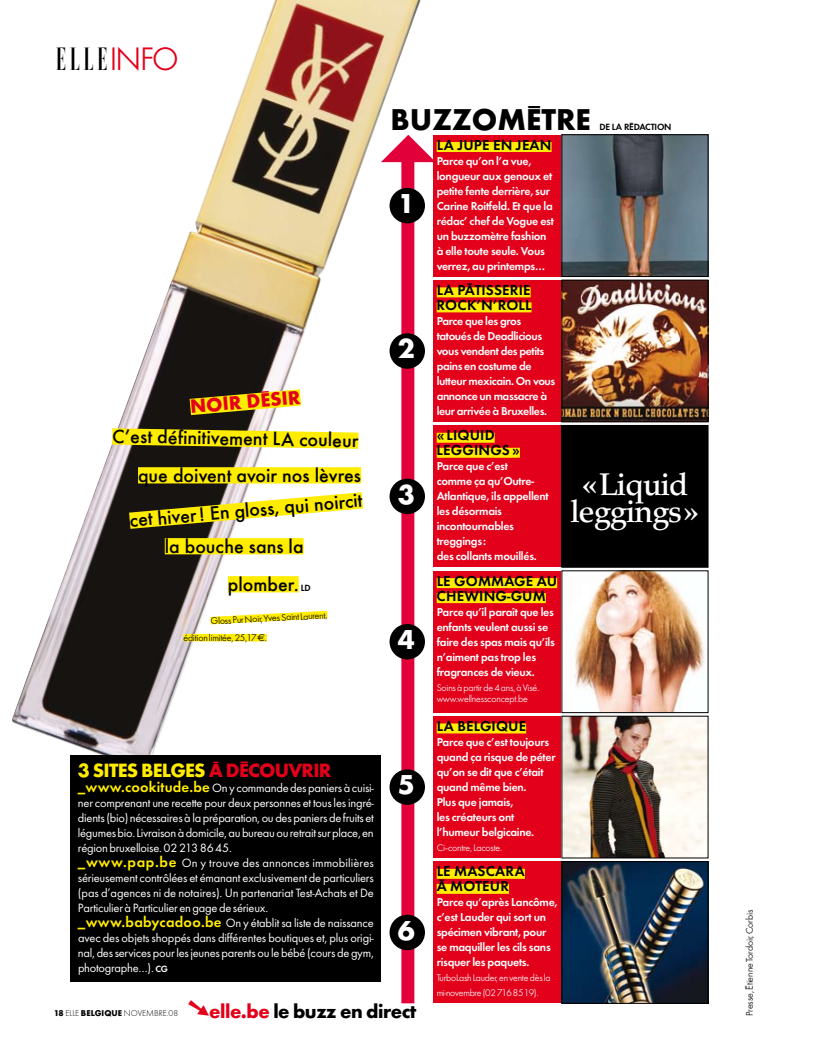
<style>
.page{position:relative;width:815px;height:1053px;background:#fff}
.page>*{position:absolute;margin:0;border:0;box-sizing:border-box;transform-origin:0 0}
.t1{font:500 31.25px/27.5px "Palatino";letter-spacing:-.04em;color:#fff;text-align:center}
.t2{font:700 31.25px "Elle Gabor";color:#000}
.t3{font:28.75px "Ellelogo";color:#000}
.t4{font:700 28.38px "Elle Gabor";color:#fff}
.t5{font:500 20px/38px "Elle Gabor";color:#000}
.t6{font:700 20px "Elle Gabor";letter-spacing:-.025em;color:#000}
.t7{font:700 20px "Elle Gabor";letter-spacing:-.04em;color:#ffec00}
.t8{font:700 20px "Elle Gabor";color:#e2001a}
.t9{font:600 15px/15px "Elle Gabor";letter-spacing:.015em;color:#000}
.t10{font:12.5px/15px "Elle Gabor";letter-spacing:-.02em;color:#fff}
.t11{font:600 11.88px/15px "Elle Gabor";letter-spacing:-.025em;color:#fff}
.t12{font:10px/11.2px "Elle Gabor Text";letter-spacing:-.02em;color:#fff}
.t13{font:10px "Elle Gabor Text";letter-spacing:-.01em;color:#000}
.t14{font:600 9.38px "Elle Gabor";letter-spacing:-.025em;color:#000}
.t15{font:300 8.75px "Elle Gabor";color:#000}
.s1{font-family:"Elle Gabor Text";font-size:33.75px;color:#e2001a}
.s2{font-weight:600;font-size:9.38px}
.s3{font-family:"Euro Sans"}
.s4{color:#e2001a}
.s5{font-weight:600;font-size:15px;color:#ffec00}
.s6{color:#fff}
.s7{font-weight:700}
</style>
<div class="page">
<svg style="left:389px;top:147px;width:47px;height:856px"></svg>
<div style="left:433px;top:135px;width:129px;height:141px;background:#e2001a"></div>
<div style="left:437px;top:142px;width:115px;height:10px;background:#ffec00"></div>
<div style="left:433px;top:280px;width:129px;height:142px;background:#e2001a"></div>
<div style="left:437px;top:287px;width:94px;height:10px;background:#ffec00"></div>
<div style="left:437px;top:302px;width:95px;height:10px;background:#ffec00"></div>
<div style="left:433px;top:425px;width:129px;height:142px;background:#e2001a"></div>
<div style="left:437px;top:432px;width:58px;height:10px;background:#ffec00"></div>
<div style="left:437px;top:447px;width:83px;height:10px;background:#ffec00"></div>
<div style="left:433px;top:570px;width:129px;height:142px;background:#e2001a"></div>
<div style="left:437px;top:578px;width:120px;height:10px;background:#ffec00"></div>
<div style="left:437px;top:593px;width:109px;height:10px;background:#ffec00"></div>
<div style="left:433px;top:716px;width:129px;height:141px;background:#e2001a"></div>
<div style="left:437px;top:723px;width:89px;height:10px;background:#ffec00"></div>
<div style="left:433px;top:861px;width:129px;height:142px;background:#e2001a"></div>
<div style="left:437px;top:868px;width:88px;height:10px;background:#ffec00"></div>
<div style="left:437px;top:883px;width:72px;height:10px;background:#ffec00"></div>
<img style="left:564px;top:136px;width:142px;height:139px">
<div style="left:562px;top:134px;width:146px;height:143px;border:1px solid #000"></div>
<img style="left:564px;top:282px;width:142px;height:138px">
<div style="left:562px;top:280px;width:146px;height:142px;border:1px solid #000"></div>
<img style="left:574px;top:572px;width:131px;height:139px">
<img style="left:564px;top:717px;width:142px;height:139px">
<div style="left:562px;top:715px;width:146px;height:143px;border:1px solid #000"></div>
<img style="left:564px;top:863px;width:142px;height:138px">
<div style="left:562px;top:861px;width:146px;height:142px;border:1px solid #000"></div>
<svg style="left:390px;top:188px;width:35px;height:35px"></svg>
<div style="left:390px;top:333px;width:35px;height:36px;background:#000;border-radius:50%"></div>
<div style="left:390px;top:478px;width:35px;height:36px;background:#000;border-radius:50%"></div>
<svg style="left:390px;top:624px;width:35px;height:35px"></svg>
<div style="left:390px;top:769px;width:35px;height:35px;background:#000;border-radius:50%"></div>
<div style="left:390px;top:914px;width:35px;height:36px;background:#000;border-radius:50%"></div>
<div style="left:562px;top:425px;width:146px;height:142px;background:#000"></div>
<img style="left:12px;top:0;width:409px;height:771px">
<svg style="left:203px;top:606px;width:132px;height:22px"></svg>
<svg style="left:96px;top:380px;width:279px;height:77px"></svg>
<div style="left:138px;top:467px;width:223px;height:16px;background:#ffec00"></div>
<div style="left:183px;top:634px;width:84px;height:7px;background:#ffec00"></div>
<div style="left:71px;top:755px;width:310px;height:226px;background:#000"></div>
<svg style="left:112px;top:482px;width:268px;height:56px"></svg>
<div style="left:165px;top:538px;width:139px;height:16px;background:#ffec00"></div>
<div style="left:228px;top:576px;width:71px;height:16px;background:#ffec00"></div>
<h2 class="t3" style="left:55px;top:43px;width:126px">elle<span class="s1">INFO</span></h2>
<h1 class="t2" style="left:391px;top:101px;width:202px">BUZZOMÈTRE</h1>
<p class="t14" style="left:599px;top:121px;width:74px">de la rédaction</p>
<p class="t9" style="left:437px;top:137px;width:116px">La jupe en jean</p>
<p class="t11" style="left:437px;top:153px;width:119px">Parce qu’on l’a vue, longueur aux genoux et petite fente derrière, sur<br>Carine Roitfeld. Et que la rédac’ chef de Vogue est un buzzomètre fashion à elle toute seule. Vous verrez, au printemps…</p>
<p class="t9" style="left:437px;top:282px;width:89px">la pâtisserie rock’n’roll</p>
<p class="t11" style="left:437px;top:313px;width:120px">Parce que les gros tatoués de Deadlicious vous vendent des petits pains en costume de lutteur mexicain. On vous annonce un massacre à leur arrivée à Bruxelles.</p>
<p class="t9" style="left:437px;top:427px;width:85px">« Liquid leggings »</p>
<p class="t11" style="left:437px;top:459px;width:114px">Parce que c’est<br>comme ça qu’Outre-<br>Atlantique, ils appellent les désormais incontournables treggings:<br>des collants mouillés.</p>
<p class="t9" style="left:437px;top:573px;width:55px">le gomma</p>
<h3 class="t4" style="left:400px;top:186px;width:15px">1</h3>
<h3 class="t4" style="left:398px;top:332px;width:19px">2</h3>
<h3 class="t8" style="left:189px;top:394px;width:18px;rotate:-5deg">NOIR</h3>
<h3 class="t8" style="left:246px;top:390px;width:15px;rotate:-5deg">DÈSIR</h3>
<h3 class="t5" style="left:113px;top:417px;width:248px;rotate:1deg">C’est définitivement LA couleur</h3>
<h3 class="t5" style="left:138px;top:456px;width:225px">que doivent avoir nos lèvres</h3>
<h3 class="t4" style="left:398px;top:477px;width:19px">3</h3>
<h3 class="t5" style="left:128px;top:501px;width:235px;rotate:-5deg">cet hiver! En gloss, qui noircit</h3>
<h3 class="t5" style="left:228px;top:527px;width:83px;text-indent:-63px">la bouche sans la plomber. <span class="s2">Ld</span></h3>
<p class="t9" style="left:437px;top:573px;width:122px;text-indent:78px">ge au chewing-gum</p>
<p class="t11" style="left:437px;top:604px;width:120px">Parce qu’il paraît que les enfants veulent aussi se faire des spas mais qu’ils n’aiment pas trop les fragrances de vieux.</p>
<p class="t12" style="left:437px;top:681px;width:104px">Soins à partir de 4 ans, à Visé. www.wellnessconcept.be</p>
<p class="t9" style="left:437px;top:718px;width:89px">la belgique</p>
<p class="t11" style="left:437px;top:734px;width:121px">Parce que c’est toujours quand ça risque de péter qu’on se dit que c’était quand même bien.<br>Plus que jamais,<br>les créateurs ont l’humeur belgicaine.</p>
<p class="t12" style="left:437px;top:842px;width:67px">Ci--contre, Lacoste.</p>
<p class="t9" style="left:437px;top:863px;width:29px">le mas</p>
<p class="t13" style="left:210px;top:615px;width:118px;rotate:-3deg">Gloss Pur Noir, Yves Saint Laurent,</p>
<h3 class="t4" style="left:398px;top:622px;width:19px">4</h3>
<p class="t13" style="left:183px;top:632px;width:85px">édition limitée, 25,17<span class="s3">€</span>.</p>
<h3 class="t7" style="left:78px;top:758px;width:255px">3 SITES BELGES <span class="s4">À DÉCOUVRIR</span></h3>
<p class="t10" style="left:78px;top:780px;width:297px"><span class="s5">_www.cookitude.be</span> On y commandedespaniersàcuisi&shy;ner comprenant une recette pour deux personnes et tous les ingré&shy;dients(bio) nécessairesàlapréparation,oudespaniersde fruits et légumesbio.Livraisonàdomicile,aubureauouretraitsurplace,en régionbruxelloise.022138645.<br><span class="s5">_www.pap.be</span> On y trouve des annonces immobilières sérieusement contrôlées et émanant exclusivement de particuliers (pas d’agences ni de notaires). Un partenariat Test-Achats et De ParticulieràParticulier engagede sérieux. <span class="s5">_www.babycadoo.be</span> On y établit sa liste de naissance avec des objets shoppés dans différentes boutiques et, plus origi&shy;nal,desservicespourlesjeunes parents ou le bébé (cours de gym, photographe…). <span class="s2">CG</span></p>
<h3 class="t4" style="left:398px;top:768px;width:19px">5</h3>
<p class="t9" style="left:437px;top:863px;width:71px;text-align:right">cara<br>à moteur</p>
<p class="t11" style="left:437px;top:894px;width:122px">Parce qu’après Lancôme, c’est Lauder qui sort un spécimen vibrant, pour se maquiller les cils sans risquer les paquets.</p>
<p class="t12" style="left:437px;top:970px;width:116px;line-height:15px">TurboLash Lauder, en vente dès la mi-novembre (02 716 85 19).</p>
<h3 class="t4" style="left:398px;top:913px;width:19px">6</h3>
<h3 class="t6" style="left:188px;top:998px;width:345px"><span class="s4">➘ELLE.BE</span> LE BUZZ EN DIRECT<span class="s6">ELLE BELGIQUE</span></h3>
<p class="t15" style="left:54px;top:1008px;width:125px"><span class="s7">18</span> ELLE <span class="s7">BELGIQUE</span> NOVEMBRE.08</p>
<h1 class="t1" style="left:571px;top:470px;width:130px">« Liquid leggings »</h1>
<p class="t13" style="left:744px;top:1016px;width:108px;rotate:-90deg">Presse, Ètienne Tordoir, Corbis</p>
</div>
